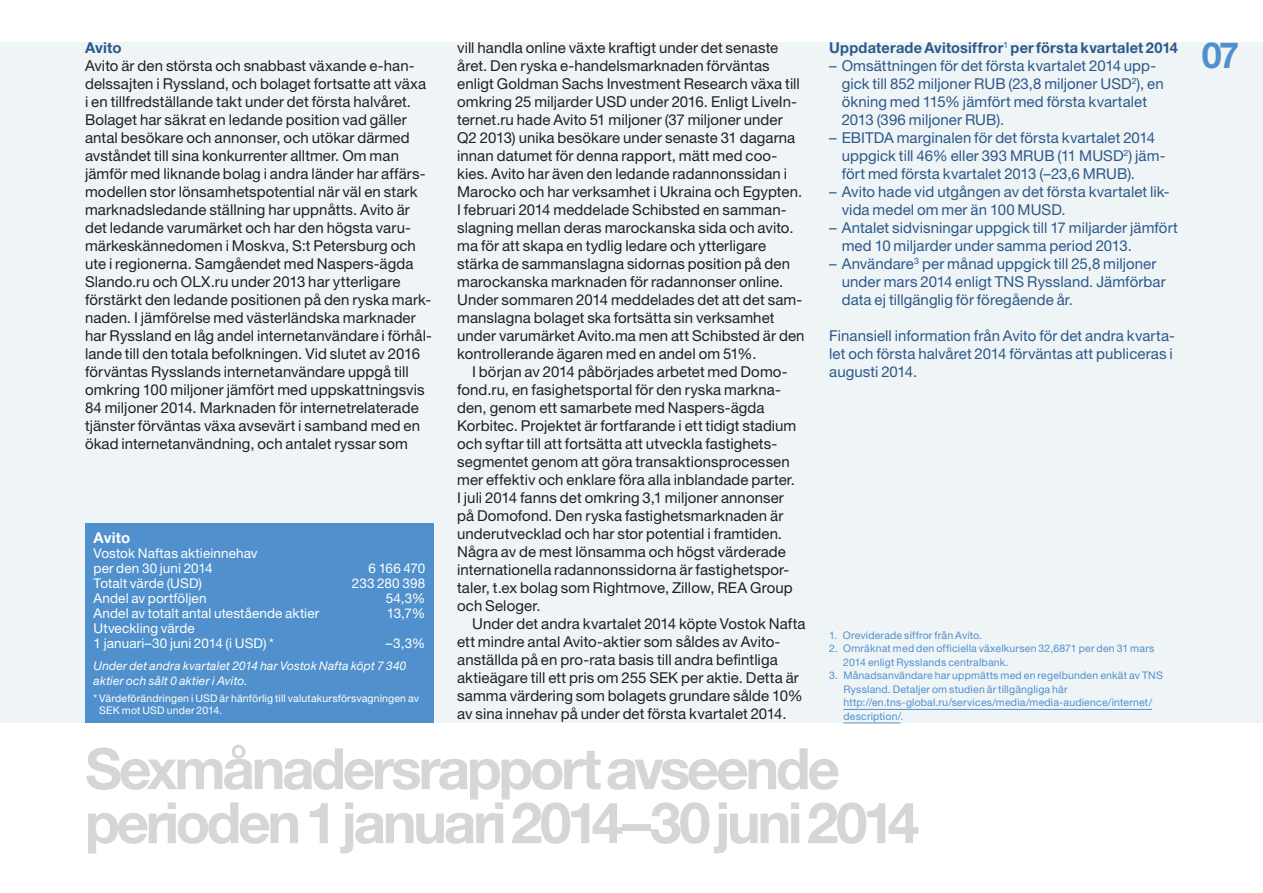
<style>
.page{position:relative;width:1263px;height:893px;background:#fff}
.page>*{position:absolute;margin:0;border:0;box-sizing:border-box;transform-origin:0 0}
.t1{font:700 57px/54px "Helvetica Neue LT Std";letter-spacing:-.06em;color:#d6d6d6}
.t2{font:700 36px "Helvetica Neue LT Std";color:#5091cd}
.t3{font:15px/18px "Helvetica Neue LT Std";letter-spacing:.005em;color:#231f20}
.t4{font:15px/18px "Helvetica Neue LT Std";letter-spacing:.005em;color:#2b598a}
.t5{font:700 15px "Helvetica Neue LT Std";letter-spacing:.015em;color:#2b598a}
.t6{font:700 15px "Helvetica Neue LT Std";letter-spacing:.01em;color:#fff}
.t7{font:13.5px/15px "Helvetica Neue LT Std";letter-spacing:.01em;color:#fff}
.t8{font:italic 12px/15px "Helvetica Neue LT Std";letter-spacing:.015em;color:#fff}
.t9{font:10.5px/13.5px "Helvetica Neue LT Std";letter-spacing:.02em;color:#5091cd}
.t10{font:10.5px/12px "Helvetica Neue LT Std";letter-spacing:.015em;color:#fff}
</style>
<div class="page">
<div style="left:0;top:43px;width:1263px;height:680px;background:#eff4f6"></div>
<div style="left:85px;top:523px;width:349px;height:200px;background:#5091cd"></div>
<hr style="left:843px;top:709px;width:309px;height:1px;background:#5091cd">
<hr style="left:843px;top:723px;width:57px;height:1px;background:#5091cd">
<p class="t5" style="left:85px;top:39px;width:38px">Avito</p>
<p class="t3" style="left:85px;top:57px;width:348px">Avito är den största och snabbast växande e-han&shy;delssajten i Ryssland, och bolaget fortsatte att växa i en tillfredställande takt under det första halvåret.<br>Bolaget har säkrat en ledande position vad gäller antal besökare och annonser, och utökar därmed avståndet till sina konkurrenter alltmer. Om man jämför med liknande bolag i andra länder har affärs&shy;modellen stor lönsamhetspotential när väl en stark marknadsledande ställning har uppnåtts. Avito är det ledande varumärket och har den högsta varu&shy;märkeskännedomen i Moskva, S:t Petersburg och ute i regionerna. Samgåendet med Naspers-ägda Slando.ru och OLX.ru under 2013 har ytterligare förstärkt den ledande positionen på den ryska mark&shy;naden. I jämförelse med västerländska marknader har Ryssland en låg andel internetanvändare i förhål&shy;lande till den totala befolkningen. Vid slutet av 2016 förväntas Rysslands internetanvändare uppgå till omkring 100 miljoner jämfört med uppskattningsvis 84 miljoner 2014. Marknaden för internetrelaterade tjänster förväntas växa avsevärt i samband med en ökad internetanvändning, och antalet ryssar som</p>
<p class="t6" style="left:94px;top:528px;width:38px">Avito</p>
<p class="t7" style="left:94px;top:545px;width:166px">Vostok Naftas aktieinnehav per den 30 juni 2014</p>
<p class="t7" style="left:368px;top:560px;width:58px">6 166 470</p>
<p class="t7" style="left:94px;top:575px;width:110px">Totalt värde (USD)</p>
<p class="t7" style="left:352px;top:575px;width:75px">233 280 398</p>
<p class="t7" style="left:94px;top:590px;width:115px">Andel av portföljen</p>
<p class="t7" style="left:386px;top:590px;width:41px">54,3%</p>
<p class="t7" style="left:94px;top:605px;width:227px">Andel av totalt antal utestående aktier</p>
<p class="t7" style="left:387px;top:605px;width:40px">13,7%</p>
<p class="t7" style="left:94px;top:620px;width:182px">Utveckling värde<br>1 januari–30 juni 2014 (i USD) *</p>
<p class="t7" style="left:386px;top:635px;width:41px">–3,3%</p>
<p class="t8" style="left:94px;top:658px;width:314px">Under det andra kvartalet 2014 har Vostok Nafta köpt 7 340 aktier och sålt 0 aktier i Avito.</p>
<p class="t10" style="left:99px;top:692px;width:321px;text-indent:-6px">* Värdeförändringen i USD är hänförlig till valutakursförsvagningen av<br>SEK mot USD under 2014.</p>
<p class="t3" style="left:457px;top:39px;width:349px">vill handla online växte kraftigt under det senaste året. Den ryska e-handelsmarknaden förväntas enligt Goldman Sachs Investment Research växa till omkring 25 miljarder USD under 2016. Enligt LiveIn&shy;ternet.ru hade Avito 51 miljoner (37 miljoner under Q2 2013) unika besökare under senaste 31 dagarna innan datumet för denna rapport, mätt med coo&shy;kies. Avito har även den ledande radannonssidan i Marocko och har verksamhet i Ukraina och Egypten.<br>I februari 2014 meddelade Schibsted en samman&shy;slagning mellan deras marockanska sida och avito. ma för att skapa en tydlig ledare och ytterligare stärka de sammanslagna sidornas position på den marockanska marknaden för radannonser online.<br>Under sommaren 2014 meddelades det att det sam&shy;manslagna bolaget ska fortsätta sin verksamhet under varumärket Avito.ma men att Schibsted är den kontrollerande ägaren med en andel om 51%.</p>
<p class="t3" style="left:457px;top:363px;width:341px;text-indent:15px">I början av 2014 påbörjades arbetet med Domo&shy;fond.ru, en fasighetsportal för den ryska markna&shy;den, genom ett samarbete med Naspers-ägda Korbitec. Projektet är fortfarande i ett tidigt stadium och syftar till att fortsätta att utveckla fastighets&shy;segmentet genom att göra transaktionsprocessen mer effektiv och enklare föra alla inblandade parter.<br>I juli 2014 fanns det omkring 3,1 miljoner annonser på Domofond. Den ryska fastighetsmarknaden är underutvecklad och har stor potential i framtiden.<br>Några av de mest lönsamma och högst värderade internationella radannonssidorna är fastighetspor&shy;taler, t.ex bolag som Rightmove, Zillow, REA Group och Seloger.</p>
<p class="t3" style="left:457px;top:615px;width:350px;text-indent:15px">Under det andra kvartalet 2014 köpte Vostok Nafta ett mindre antal Avito-aktier som såldes av Avito&shy;anställda på en pro-rata basis till andra befintliga aktieägare till ett pris om 255 SEK per aktie. Detta är samma värdering som bolagets grundare sålde 10% av sina innehav på under det första kvartalet 2014.</p>
<p class="t5" style="left:829px;top:39px;width:350px">Uppdaterade Avitosiffror<sup>1</sup> per första kvartalet 2014</p>
<p class="t4" style="left:842px;top:57px;width:323px;text-indent:-12px">– Omsättningen för det första kvartalet 2014 upp&shy;gick till 852 miljoner RUB (23,8 miljoner USD<sup>2</sup>), en ökning med 115% jämfört med första kvartalet 2013 (396 miljoner RUB).</p>
<p class="t4" style="left:842px;top:129px;width:325px;text-indent:-12px">– EBITDA marginalen för det första kvartalet 2014 uppgick till 46% eller 393 MRUB (11 MUSD<sup>2</sup>) jäm&shy;fört med första kvartalet 2013 (–23,6 MRUB).</p>
<p class="t4" style="left:842px;top:183px;width:330px;text-indent:-12px">– Avito hade vid utgången av det första kvartalet lik&shy;vida medel om mer än 100 MUSD.</p>
<p class="t4" style="left:842px;top:219px;width:338px;text-indent:-12px">– Antalet sidvisningar uppgick till 17 miljarder jämfört med 10 miljarder under samma period 2013.</p>
<p class="t4" style="left:842px;top:255px;width:325px;text-indent:-12px">– Användare<sup>3</sup> per månad uppgick till 25,8 miljoner under mars 2014 enligt TNS Ryssland. Jämförbar data ej tillgänglig för föregående år.</p>
<p class="t4" style="left:829px;top:327px;width:347px">Finansiell information från Avito för det andra kvarta&shy;let och första halvåret 2014 förväntas att publiceras i augusti 2014.</p>
<p class="t9" style="left:829px;top:628px;width:154px">1. Oreviderade siffror från Avito.</p>
<p class="t9" style="left:843px;top:642px;width:313px;text-indent:-14px">2. Omräknat med den officiella växelkursen 32,6871 per den 31 mars<br>2014 enligt Rysslands centralbank.</p>
<p class="t9" style="left:843px;top:669px;width:321px;text-indent:-14px">3. Månadsanvändare har uppmätts med en regelbunden enkät av TNS Ryssland. Detaljer om studien är tillgängliga här http://en.tns-global.ru/services/media/media-audience/internet/ description/.</p>
<h1 class="t1" style="left:85px;top:740px;width:836px">Sexmånadersrapport avseende perioden 1 januari 2014–30 juni 2014</h1>
<h2 class="t2" style="left:1202px;top:33px;width:39px">07</h2>
</div>
